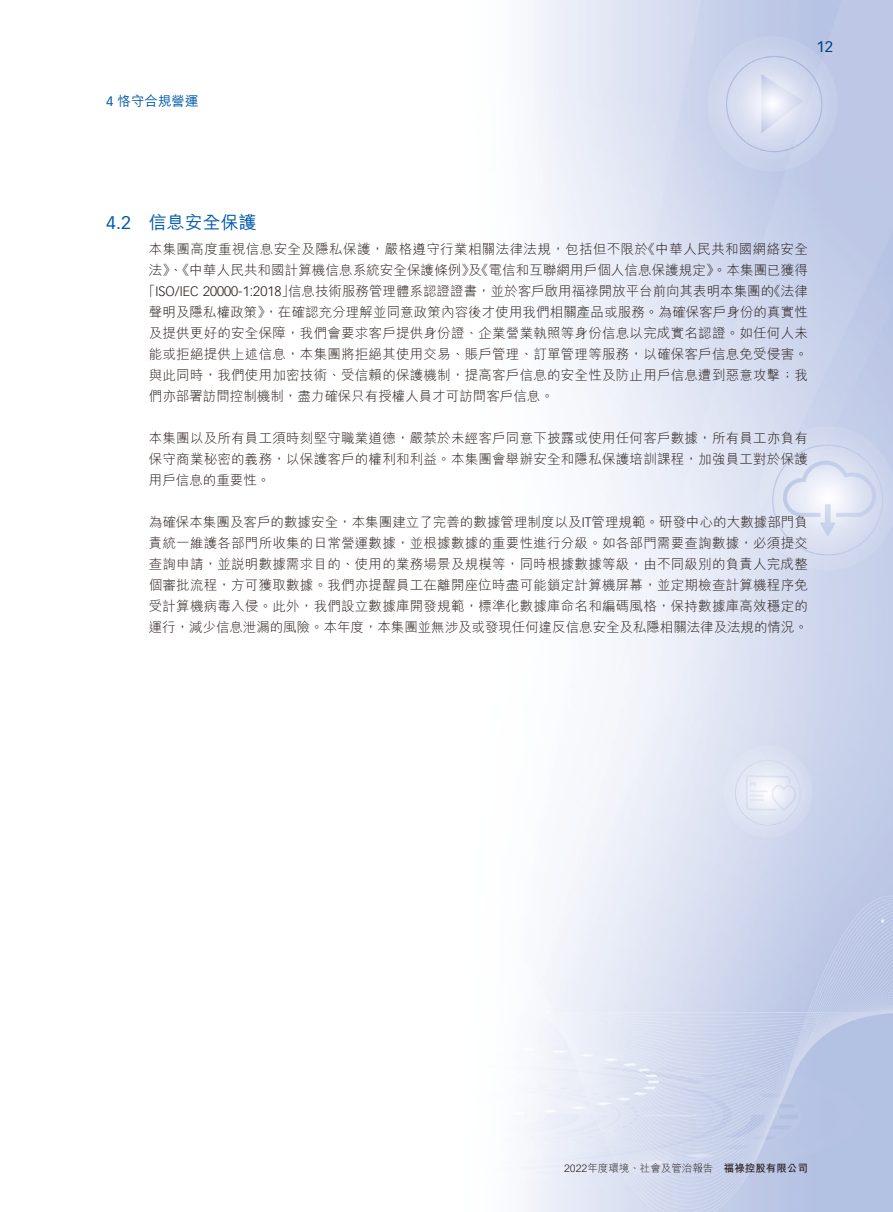
<style>
.page{position:relative;width:893px;height:1212px;background:#fff}
.page>*{position:absolute;margin:0;border:0;box-sizing:border-box;transform-origin:0 0}
.t1{font:18px "M Hei HK Medium E Ten B5 H";color:#0059aa}
.t2{font:15px "Vectora LT Std";color:#003e7d}
.t3{font:13.5px/21px "M Hei HK Light E Ten B5 H";letter-spacing:.015em;color:#231916;text-align:justify}
.t4{font:13.5px "M Hei HK Medium E Ten B5 H";color:#0059aa}
.t5{font:10.5px "M Hei HK Light E Ten B5 H";color:#231916}
.s1{font-family:"Vectora LT Std"}
.s2{font-family:"Vectora LT Std";font-weight:300}
.s3{font-family:"M Hei HK Bold E Ten B5 H"}
</style>
<div class="page">
<img style="left:520px;top:0;width:373px;height:1212px">
<p class="t4" style="left:106px;top:95px;width:94px"><span class="s1">4</span> 恪守合規營運</p>
<p class="t2" style="left:817px;top:39px;width:18px">12</p>
<h1 class="t1" style="left:106px;top:215px;width:152px"><span class="s1">4.2</span> 信息安全保護</h1>
<p class="t3" style="left:149px;top:240px;width:661px">本集團高度重視信息安全及隱私保護，嚴格遵守行業相關法律法規，包括但不限於《中華人民共和國網絡安全</p>
<p class="t3" style="left:149px;top:261px;width:661px">法》、《中華人民共和國計算機信息系統安全保護條例》及《電信和互聯網用戶個人信息保護規定》。本集團已獲得</p>
<p class="t3" style="left:142px;top:282px;width:667px">「<span class="s2">ISO/IEC 20000-1:2018</span>」信息技術服務管理體系認證證書，並於客戶啟用福祿開放平台前向其表明本集團的《法律</p>
<p class="t3" style="left:149px;top:303px;width:661px">聲明及隱私權政策》，在確認充分理解並同意政策內容後才使用我們相關產品或服務。為確保客戶身份的真實性</p>
<p class="t3" style="left:149px;top:324px;width:661px">及提供更好的安全保障，我們會要求客戶提供身份證、企業營業執照等身份信息以完成實名認證。如任何人未</p>
<p class="t3" style="left:149px;top:345px;width:661px">能或拒絕提供上述信息，本集團將拒絕其使用交易、賬戶管理、訂單管理等服務，以確保客戶信息免受侵害。</p>
<p class="t3" style="left:149px;top:366px;width:661px">與此同時，我們使用加密技術、受信賴的保護機制，提高客戶信息的安全性及防止用戶信息遭到惡意攻擊；我</p>
<p class="t3" style="left:149px;top:387px;width:406px">們亦部署訪問控制機制，盡力確保只有授權人員才可訪問客戶信息。</p>
<p class="t3" style="left:149px;top:429px;width:661px">本集團以及所有員工須時刻堅守職業道德，嚴禁於未經客戶同意下披露或使用任何客戶數據，所有員工亦負有保守商業秘密的義務，以保護客戶的權利和利益。本集團會舉辦安全和隱私保護培訓課程，加強員工對於保護用戶信息的重要性。</p>
<p class="t3" style="left:149px;top:513px;width:661px">為確保本集團及客戶的數據安全，本集團建立了完善的數據管理制度以及<span class="s2">IT</span>管理規範。研發中心的大數據部門負責統一維護各部門所收集的日常營運數據，並根據數據的重要性進行分級。如各部門需要查詢數據，必須提交查詢申請，並說明數據需求目的、使用的業務場景及規模等，同時根據數據等級，由不同級別的負責人完成整個審批流程，方可獲取數據。我們亦提醒員工在離開座位時盡可能鎖定計算機屏幕，並定期檢查計算機程序免受計算機病毒入侵。此外，我們設立數據庫開發規範，標準化數據庫命名和編碼風格，保持數據庫高效穩定的運行，減少信息泄漏的風險。本年度，本集團並無涉及或發現任何違反信息安全及私隱相關法律及法規的情況。</p>
<p class="t5" style="left:564px;top:1164px;width:245px">2022年度環境、社會及管治報告 <span class="s3">福祿控股有限公司</span></p>
</div>
